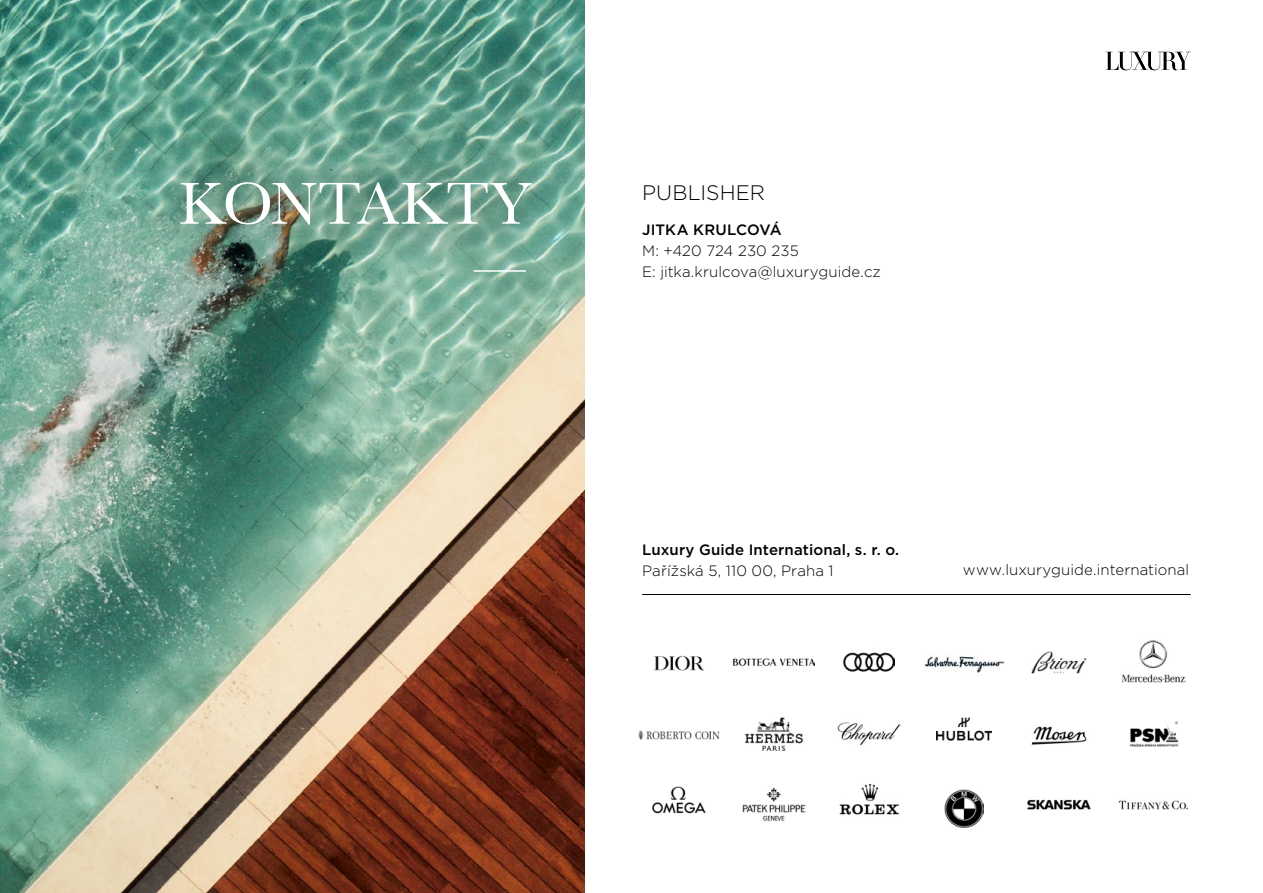
<style>
.page{position:relative;width:1263px;height:893px;background:#fff}
.page>*{position:absolute;margin:0;border:0;box-sizing:border-box;transform-origin:0 0}
.t1{font:61.5px "Baskerville";letter-spacing:-.035em;color:#fff}
.t2{font:300 21px "Gotham";color:#000}
.t3{font:300 15px/21px "Gotham";letter-spacing:.005em;color:#000}
.t4{font:500 15px "Gotham";letter-spacing:.005em;color:#000}
</style>
<div class="page">
<svg style="left:1106px;top:52px;width:85px;height:18px"></svg>
<img style="left:654px;top:655px;width:50px;height:16px">
<img style="left:0;top:0;width:585px;height:893px">
<div style="left:135px;top:131px;width:439px;height:190px;background:#000;opacity:.75"></div>
<hr style="left:474px;top:270px;width:52px;height:2px;background:#fff">
<img style="left:1129px;top:721px;width:50px;height:26px">
<img style="left:733px;top:658px;width:81px;height:9px">
<img style="left:745px;top:717px;width:59px;height:34px">
<img style="left:742px;top:787px;width:64px;height:35px">
<img style="left:639px;top:730px;width:80px;height:9px">
<img style="left:651px;top:786px;width:55px;height:28px">
<img style="left:945px;top:790px;width:38px;height:38px">
<img style="left:936px;top:717px;width:55px;height:23px">
<img style="left:924px;top:656px;width:80px;height:17px">
<img style="left:1031px;top:651px;width:55px;height:22px">
<img style="left:1031px;top:726px;width:56px;height:19px">
<img style="left:1027px;top:799px;width:64px;height:11px">
<img style="left:1122px;top:640px;width:64px;height:43px">
<img style="left:1118px;top:800px;width:70px;height:10px">
<img style="left:843px;top:652px;width:51px;height:20px">
<img style="left:837px;top:722px;width:64px;height:24px">
<img style="left:839px;top:784px;width:60px;height:31px">
<hr style="left:642px;top:594px;width:549px;height:1px;background:#000">
<h1 class="t1" style="left:178px;top:165px;width:355px">KONTAKTY</h1>
<h2 class="t2" style="left:642px;top:179px;width:124px">PUBLISHER</h2>
<p class="t4" style="left:642px;top:220px;width:141px">JITKA KRULCOVÁ</p>
<p class="t3" style="left:642px;top:239px;width:240px">M: +420 724 230 235<br>E: jitka.krulcova@luxuryguide.cz</p>
<p class="t4" style="left:642px;top:540px;width:259px">Luxury Guide International, s. r. o.</p>
<p class="t3" style="left:642px;top:560px;width:193px">Pařížská 5, 110 00, Praha 1</p>
<p class="t3" style="left:963px;top:558px;width:228px">www.luxuryguide.international</p>
</div>
